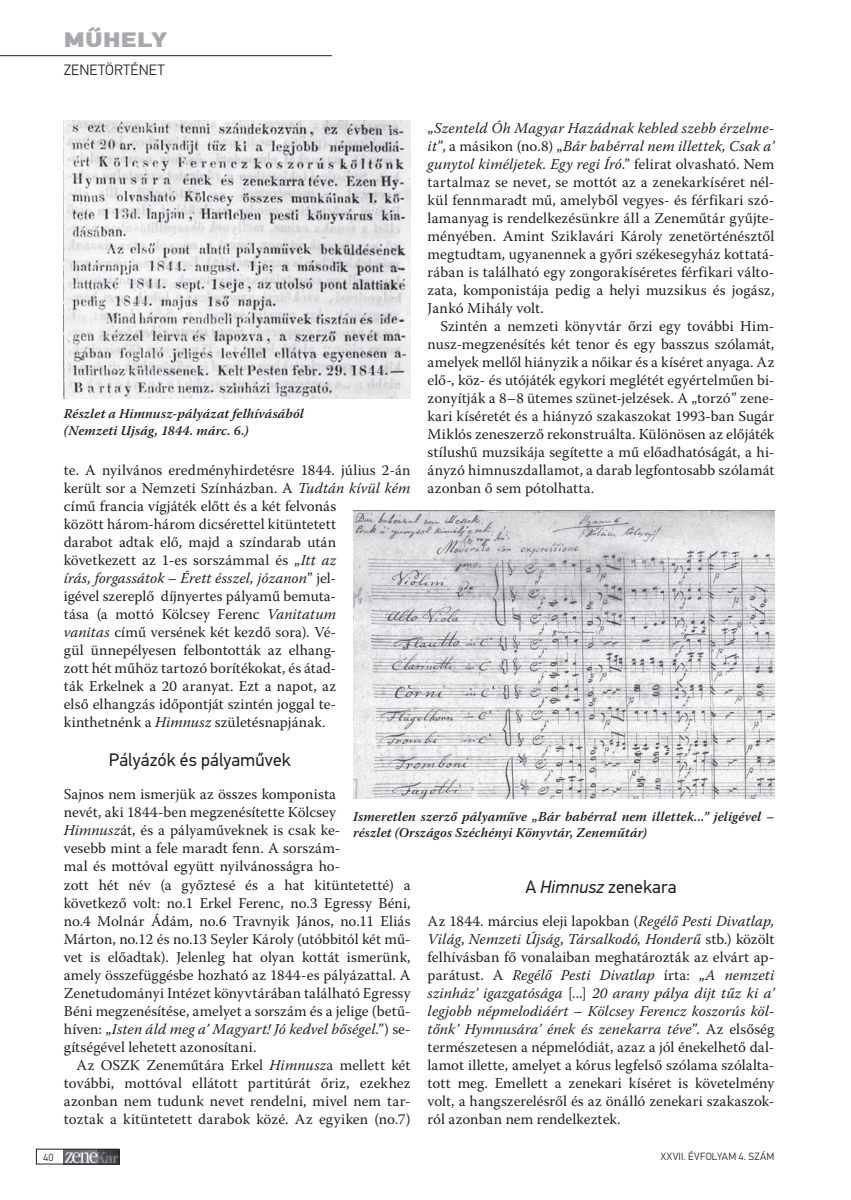
<style>
.page{position:relative;width:851px;height:1200px;background:#fff}
.page>*{position:absolute;margin:0;border:0;box-sizing:border-box;transform-origin:0 0}
.t1{font:900 21px "Din Text Pro";letter-spacing:.01em;color:#a8a9ad;scale:1.2 1}
.t2{font:18px "Din Text Pro";letter-spacing:.01em;color:#231f20}
.t3{font:15px/18px "Warnock Pro";letter-spacing:.005em;color:#231f20;text-align:justify}
.t4{font:300 15px "Din Text Pro";letter-spacing:.005em;color:#231f20}
.t5{font:italic 600 13.5px/16.5px "Warnock Pro";letter-spacing:.01em;color:#231f20}
.t6{font:300 10.5px "Din Text Pro";letter-spacing:.025em;color:#231f20}
.s1{font-style:italic}
</style>
<div class="page">
<hr style="left:0;top:55px;width:332px;height:1px;background:#231f20">
<img style="left:64px;top:1150px;width:53px;height:11px">
<div style="left:36px;top:1148px;width:83px;height:15px;border:1px solid #231f20"></div>
<img style="left:64px;top:120px;width:346px;height:278px">
<img style="left:353px;top:510px;width:421px;height:288px">
<h1 class="t1" style="left:64px;top:26px;width:88px">műhely</h1>
<p class="t4" style="left:64px;top:61px;width:102px">ZENETÖRTÉNET</p>
<p class="t3" style="left:427px;top:119px;width:348px">„<span class="s1">Szenteld Óh Magyar Hazádnak kebled szebb érzelme&shy;it</span>”, a másikon (no.8) „<span class="s1">Bár babérral nem illettek, Csak a’ gunytol kiméljetek. Egy regi Író</span>.” felirat olvasható. Nem tartalmaz se nevet, se mottót az a zenekarkíséret nél&shy;kül fennmaradt mű, amelyből vegyes- és férfikari szó&shy;lamanyag is rendelkezésünkre áll a Zeneműtár gyűjte&shy;ményében. Amint Sziklavári Károly zenetörténésztől megtudtam, ugyanennek a győri székesegyház kottatá&shy;rában is található egy zongorakíséretes férfikari válto&shy;zata, komponistája pedig a helyi muzsikus és jogász, Jankó Mihály volt.</p>
<p class="t3" style="left:427px;top:317px;width:348px;text-indent:13px">Szintén a nemzeti könyvtár őrzi egy további Him&shy;nusz-megzenésítés két tenor és egy basszus szólamát, amelyek mellől hiányzik a nőikar és a kíséret anyaga. Az elő-, köz- és utójáték egykori meglétét egyértelműen bi&shy;zonyítják a 8–8 ütemes szünet-jelzések. A „torzó” zene&shy;kari kíséretét és a hiányzó szakaszokat 1993-ban Sugár Miklós zeneszerző rekonstruálta. Különösen az előjáték stílushű muzsikája segítette a mű előadhatóságát, a hi&shy;ányzó himnuszdallamot, a darab legfontosabb szólamát azonban ő sem pótolhatta.</p>
<p class="t5" style="left:64px;top:405px;width:242px">Részlet a Himnusz-pályázat felhívásából (Nemzeti Ujság, 1844. márc. 6.)</p>
<p class="t3" style="left:64px;top:461px;width:348px;text-align:left">te. A nyilvános eredményhirdetésre 1844. július 2-án került sor a Nemzeti Színházban. A <span class="s1">Tudtán kívül kém </span>című francia vígjáték előtt és a két felvonás<br>között három-három dicsérettel kitüntetett<br>darabot adtak elő, majd a színdarab után következett az 1-es sorszámmal és „<span class="s1">Itt az<br>írás, forgassátok – Érett ésszel, józanon</span>” jel-<br>igével szereplő díjnyertes pályamű bemuta-<br>tása (a mottó Kölcsey Ferenc <span class="s1">Vanitatum<br>vanitas</span> című versének két kezdő sora). Vé-<br>gül ünnepélyesen felbontották az elhang-<br>zott hét műhöz tartozó borítékokat, és átad-<br>ták Erkelnek a 20 aranyat. Ezt a napot, az<br>első elhangzás időpontját szintén joggal te&shy;kinthetnénk a <span class="s1">Himnusz</span> születésnapjának.</p>
<p class="t2" style="left:109px;top:749px;width:183px">Pályázók és pályaművek</p>
<p class="t3" style="left:64px;top:785px;width:348px;text-align:left">Sajnos nem ismerjük az összes komponista<br>nevét, aki 1844-ben megzenésítette Kölcsey <span class="s1">Himnusz</span>át, és a pályaműveknek is csak ke-<br>vesebb mint a fele maradt fenn. A sorszám-<br>mal és mottóval együtt nyilvánosságra ho-<br>zott hét név (a győztesé és a hat kitüntetetté) a következő volt: no.1 Erkel Ferenc, no.3 Egressy Béni, no.4 Molnár Ádám, no.6 Travnyik János, no.11 Eliás Márton, no.12 és no.13 Seyler Károly (utóbbitól két mű&shy;vet is előadtak). Jelenleg hat olyan kottát ismerünk, amely összefüggésbe hozható az 1844-es pályázattal. A Zenetudományi Intézet könyvtárában található Egressy Béni megzenésítése, amelyet a sorszám és a jelige (betű&shy;híven: „<span class="s1">Isten áld meg a’ Magyart! Jó kedvel bőségel</span>.”) se&shy;gítségével lehetett azonosítani.</p>
<p class="t3" style="left:64px;top:1055px;width:348px;text-indent:13px">Az OSZK Zeneműtára Erkel <span class="s1">Himnusz</span>a mellett két további, mottóval ellátott partitúrát őriz, ezekhez azonban nem tudunk nevet rendelni, mivel nem tar&shy;toztak a kitüntetett darabok közé. Az egyiken (no.7)</p>
<p class="t5" style="left:353px;top:807px;width:422px">Ismeretlen szerző pályaműve „Bár babérral nem illettek...” jeligével – részlet (Országos Széchényi Könyvtár, Zeneműtár)</p>
<p class="t2" style="left:525px;top:875px;width:153px">A <span class="s1">Himnusz</span> zenekara</p>
<p class="t3" style="left:427px;top:911px;width:348px">Az 1844. március eleji lapokban (<span class="s1">Regélő Pesti Divatlap, Világ</span>, <span class="s1">Nemzeti Újság</span>, <span class="s1">Társalkodó, Honderű</span> stb.) közölt felhívásban fő vonalaiban meghatározták az elvárt ap&shy;parátust. A <span class="s1">Regélő Pesti Divatlap</span> írta: „<span class="s1">A nemzeti szinház’ igazgatósága</span> [...] <span class="s1">20 arany pálya dijt tűz ki a’ legjobb népmelodiáért – Kölcsey Ferencz koszorús köl&shy;tőnk’ Hymnusára’ ének és zenekarra téve</span>”. Az elsőség természetesen a népmelódiát, azaz a jól énekelhető dal&shy;lamot illette, amelyet a kórus legfelső szólama szólalta&shy;tott meg. Emellett a zenekari kíséret is követelmény volt, a hangszerelésről és az önálló zenekari szakaszok&shy;ról azonban nem rendelkeztek.</p>
<p class="t6" style="left:43px;top:1150px;width:12px">40</p>
<p class="t6" style="left:660px;top:1149px;width:115px">XXVII. ÉVFOLYAM 4. SZÁM</p>
</div>
